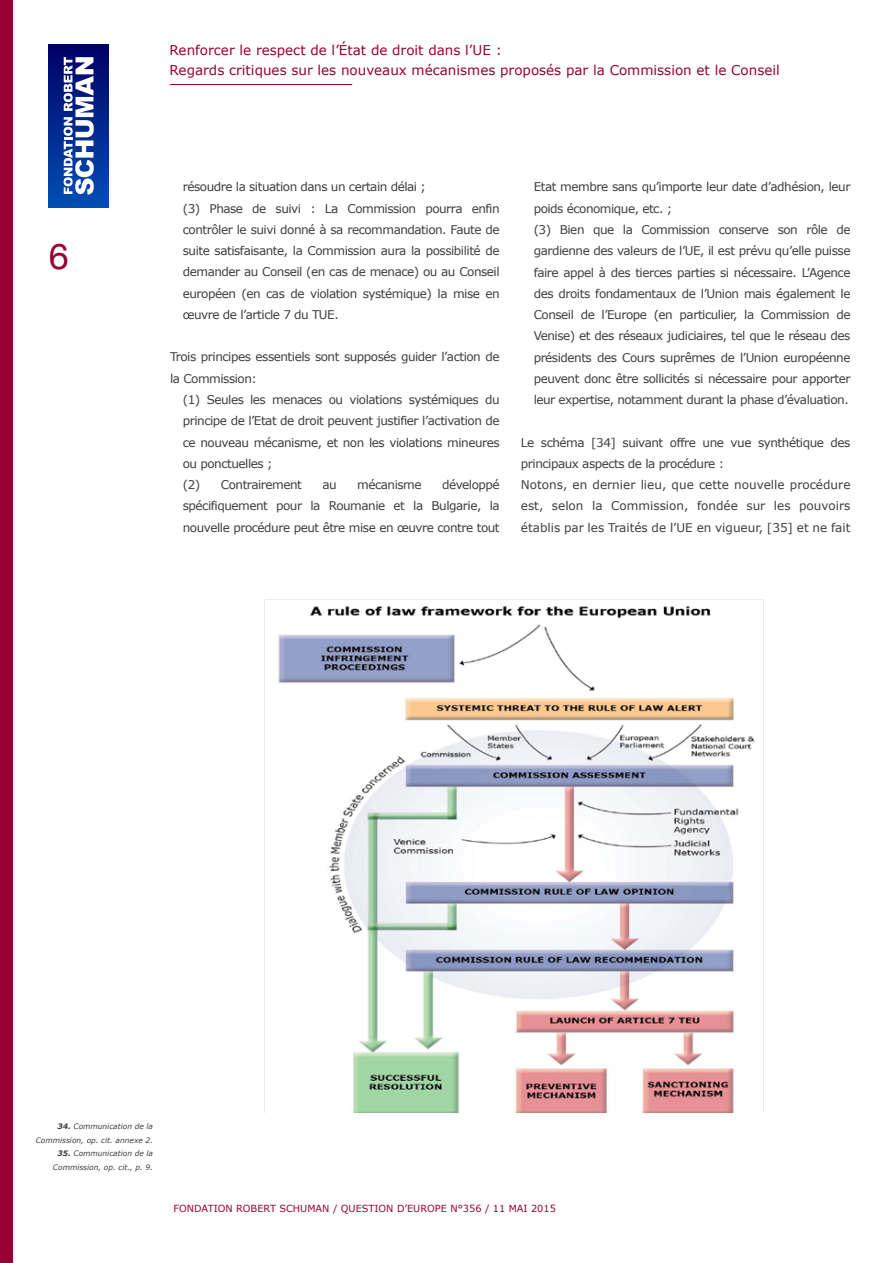
<style>
.page{position:relative;width:893px;height:1263px;background:#fff}
.page>*{position:absolute;margin:0;border:0;box-sizing:border-box;transform-origin:0 0}
.t1{font:36px "Helvetica Neue";color:#990134}
.t2{font:13.5px/19.5px "Verdana";color:#990134}
.t3{font:12px/21.3px "Verdana";letter-spacing:-.04em;color:#3e3e40}
.t4{font:12px/21.3px "Verdana";color:#3e3e40}
.t5{font:9.75px "Verdana";color:#990134}
.t6{font:italic 7.5px/13.5px "Verdana";color:#3e3e40;text-align:right}
.s1{font-weight:700}
</style>
<div class="page">
<div style="left:0;top:0;width:13px;height:1263px;background:#990134"></div>
<svg style="left:49px;top:44px;width:59px;height:163px;background:#01278c"></svg>
<svg style="left:64px;top:57px;width:30px;height:138px"></svg>
<hr style="left:170px;top:84px;width:182px;height:1px;background:#990134">
<img style="left:265px;top:599px;width:498px;height:514px">
<h1 class="t1" style="left:49px;top:234px;width:21px">6</h1>
<p class="t2" style="left:170px;top:40px;width:612px">Renforcer le respect de l’État de droit dans l’UE :<br>Regards critiques sur les nouveaux mécanismes proposés par la Commission et le Conseil</p>
<p class="t3" style="left:183px;top:176px;width:318px">résoudre la situation dans un certain délai ;<br>(3) Phase de suivi : La Commission pourra enfin contrôler le suivi donné à sa recommandation. Faute de suite satisfaisante, la Commission aura la possibilité de demander au Conseil (en cas de menace) ou au Conseil européen (en cas de violation systémique) la mise en œuvre de l’article 7 du TUE.</p>
<p class="t3" style="left:170px;top:346px;width:331px">Trois principes essentiels sont supposés guider l’action de la Commission:</p>
<p class="t3" style="left:183px;top:389px;width:318px">(1) Seules les menaces ou violations systémiques du principe de l’Etat de droit peuvent justifier l’activation de ce nouveau mécanisme, et non les violations mineures ou ponctuelles ;<br>(2) Contrairement</p>
<p class="t3" style="left:183px;top:474px;width:318px;text-align:justify;text-indent:259px">développé spécifiquement pour la Roumanie et la Bulgarie, la nouvelle procédure peut être mise en œuvre contre tout</p>
<p class="t3" style="left:322px;top:474px;width:16px">au</p>
<p class="t3" style="left:357px;top:474px;width:66px">mécanisme</p>
<p class="t3" style="left:534px;top:176px;width:318px">Etat membre sans qu’importe leur date d’adhésion, leur poids économique, etc. ;<br>(3) Bien que la Commission conserve son rôle de gardienne des valeurs de l’UE, il est prévu qu’elle puisse faire appel à des tierces parties si nécessaire. L’Agence des droits fondamentaux de l’Union mais également le Conseil de l’Europe (en particulier, la Commission de Venise) et des réseaux judiciaires, tel que le réseau des présidents des Cours suprêmes de l’Union européenne peuvent donc être sollicités si nécessaire pour apporter leur expertise, notamment durant la phase d’évaluation.</p>
<p class="t4" style="left:521px;top:431px;width:331px">Le schéma [34] suivant offre une vue synthétique des principaux aspects de la procédure :<br>Notons, en dernier lieu, que cette nouvelle procédure est, selon la Commission, fondée sur les pouvoirs établis par les Traités de l’UE en vigueur, [35] et ne fait</p>
<p class="t6" style="left:36px;top:1120px;width:119px"><span class="s1">34.</span> Communication de la<br>Commission, op. cit. annexe 2.</p>
<p class="t6" style="left:53px;top:1147px;width:102px;text-align:center"><span class="s1">35.</span> Communication de la<br>Commission, op. cit., p. 9.</p>
<p class="t5" style="left:174px;top:1202px;width:384px">FONDATION ROBERT SCHUMAN / QUESTION D’EUROPE N°356 / 11 MAI 2015</p>
</div>
